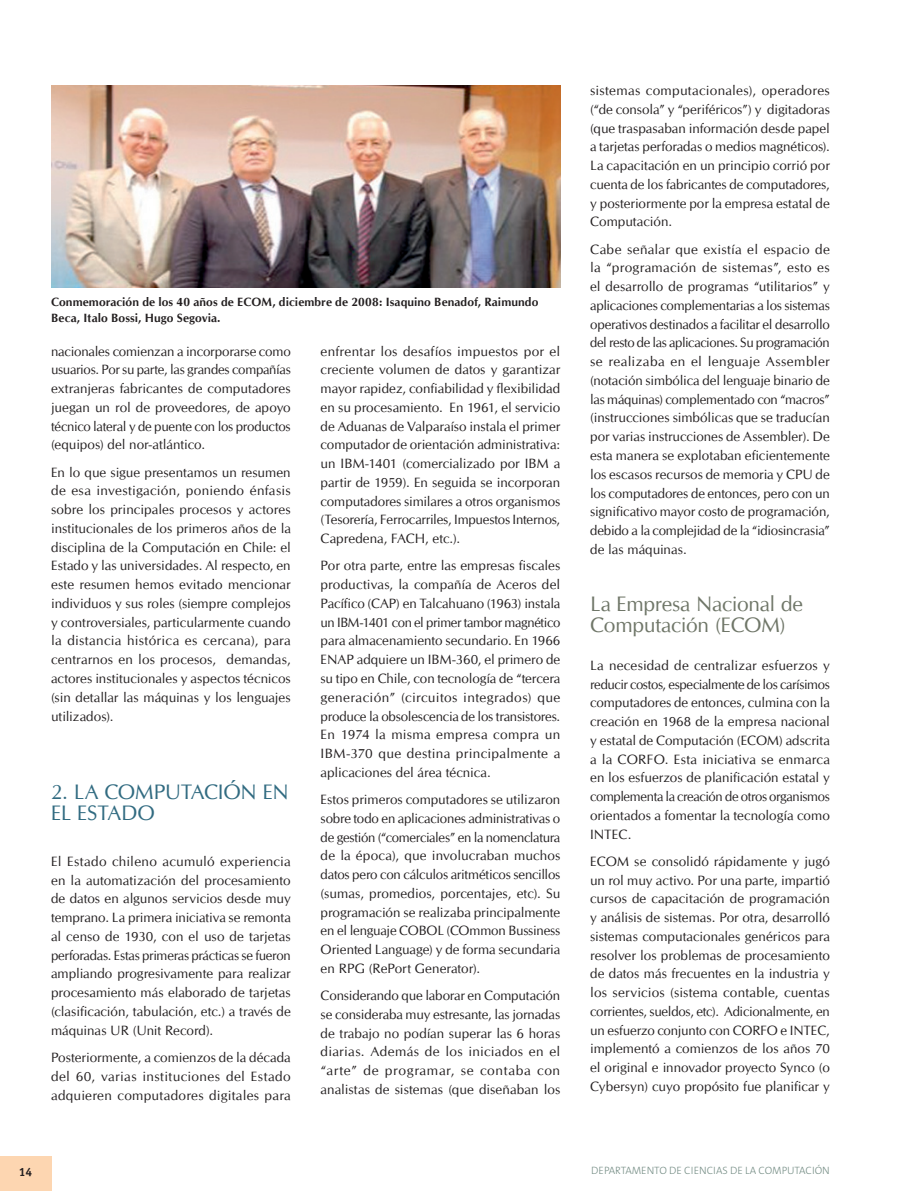
<style>
.page{position:relative;width:915px;height:1191px;background:#fff}
.page>*{position:absolute;margin:0;border:0;box-sizing:border-box;transform-origin:0 0}
.TIT_3_gris{font:21px/21px "CG Omega";letter-spacing:-.01em;color:#6f7668}
.TIT_3_gris_azul{font:21px "CG Omega";letter-spacing:-.015em;color:#316b81}
.txt_general{font:13.5px/18.8px "CG Omega";color:#231f20;text-align:justify}
.figura{font:700 12px/16.5px "CG Omega";letter-spacing:.01em;color:#231f20}
.t1{font:700 12px "Officina Sans";color:#231f20}
.t2{font:300 10.65px "The Sans";color:#768e86}
</style>
<div class="page">
<img style="left:51px;top:85px;width:509px;height:202px">
<div style="left:0;top:1157px;width:51px;height:34px;background:#fdd6b1"></div>
<p class="figura" style="left:51px;top:293px;width:488px">Conmemoración de los 40 años de ECOM, diciembre de 2008: Isaquino Benadof, Raimundo<br>Beca, Italo Bossi, Hugo Segovia.</p>
<p class="txt_general" style="left:51px;top:342px;width:241px">nacionales comienzan a incorporarse como usuarios. Por su parte, las grandes compañías extranjeras fabricantes de computadores juegan un rol de proveedores, de apoyo técnico lateral y de puente con los productos (equipos) del nor-atlántico.</p>
<p class="txt_general" style="left:51px;top:463px;width:241px">En lo que sigue presentamos un resumen de esa investigación, poniendo énfasis sobre los principales procesos y actores institucionales de los primeros años de la disciplina de la Computación en Chile: el Estado y las universidades. Al respecto, en este resumen hemos evitado mencionar individuos y sus roles (siempre complejos y controversiales, particularmente cuando la distancia histórica es cercana), para centrarnos en los procesos, demandas, actores institucionales y aspectos técnicos (sin detallar las máquinas y los lenguajes utilizados).</p>
<p class="TIT_3_gris_azul" style="left:51px;top:780px;width:81px">2. La Computaci</p>
<p class="TIT_3_gris_azul" style="left:223px;top:780px;width:52px">ón en</p>
<p class="TIT_3_gris_azul" style="left:51px;top:801px;width:51px">el Estado</p>
<p class="txt_general" style="left:51px;top:852px;width:241px">El Estado chileno acumuló experiencia en la automatización del procesamiento de datos en algunos servicios desde muy temprano. La primera iniciativa se remonta al censo de 1930, con el uso de tarjetas perforadas. Estas primeras prácticas se fueron ampliando progresivamente para realizar procesamiento más elaborado de tarjetas (clasificación, tabulación, etc.) a través de máquinas UR (Unit Record).</p>
<p class="txt_general" style="left:51px;top:1048px;width:241px">Posteriormente, a comienzos de la década del 60, varias instituciones del Estado adquieren computadores digitales para</p>
<p class="txt_general" style="left:320px;top:342px;width:241px">enfrentar los desafíos impuestos por el creciente volumen de datos y garantizar mayor rapidez, confiabilidad y flexibilidad en su procesamiento. En 1961, el servicio de Aduanas de Valparaíso instala el primer computador de orientación administrativa: un IBM-1401 (comercializado por IBM a partir de 1959). En seguida se incorporan computadores similares a otros organismos (Tesorería, Ferrocarriles, Impuestos Internos, Capredena, FACH, etc.).</p>
<p class="txt_general" style="left:320px;top:556px;width:241px">Por otra parte, entre las empresas fiscales productivas, la compañía de Aceros del Pacífico (CAP) en Talcahuano (1963) instala un IBM-1401 con el primer tambor magnético para almacenamiento secundario. En 1966<br>ENAP adquiere un IBM-360, el primero de su tipo en Chile, con tecnología de “tercera generación” (circuitos integrados) que produce la obsolescencia de los transistores.<br>En 1974 la misma empresa compra un IBM-370 que destina principalmente a aplicaciones del área técnica.</p>
<p class="txt_general" style="left:320px;top:790px;width:241px">Estos primeros computadores se utilizaron sobre todo en aplicaciones administrativas o de gestión (“comerciales” en la nomenclatura de la época), que involucraban muchos datos pero con cálculos aritméticos sencillos (sumas, promedios, porcentajes, etc). Su programación se realizaba principalmente en el lenguaje COBOL (COmmon Bussiness Oriented Language) y de forma secundaria en RPG (RePort Generator).</p>
<p class="txt_general" style="left:320px;top:986px;width:241px">Considerando que laborar en Computación se consideraba muy estresante, las jornadas de trabajo no podían superar las 6 horas diarias. Además de los iniciados en el “arte” de programar, se contaba con analistas de sistemas (que diseñaban los</p>
<p class="txt_general" style="left:590px;top:81px;width:241px">sistemas computacionales), operadores (“de consola” y “periféricos”) y digitadoras (que traspasaban información desde papel a tarjetas perforadas o medios magnéticos).<br>La capacitación en un principio corrió por cuenta de los fabricantes de computadores, y posteriormente por la empresa estatal de Computación.</p>
<p class="txt_general" style="left:590px;top:240px;width:241px">Cabe señalar que existía el espacio de la “programación de sistemas”, esto es el desarrollo de programas “utilitarios” y aplicaciones complementarias a los sistemas operativos destinados a facilitar el desarrollo del resto de las aplicaciones. Su programación se realizaba en el lenguaje Assembler (notación simbólica del lenguaje binario de las máquinas) complementado con “macros” (instrucciones simbólicas que se traducían por varias instrucciones de Assembler). De esta manera se explotaban eficientemente los escasos recursos de memoria y CPU de los computadores de entonces, pero con un significativo mayor costo de programación, debido a la complejidad de la “idiosincrasia” de las máquinas.</p>
<p class="TIT_3_gris" style="left:590px;top:593px;width:214px">La Empresa Nacional de<br>Computación (ECOM)</p>
<p class="txt_general" style="left:590px;top:656px;width:241px">La necesidad de centralizar esfuerzos y reducir costos, especialmente de los carísimos computadores de entonces, culmina con la creación en 1968 de la empresa nacional y estatal de Computación (ECOM) adscrita a la CORFO. Esta iniciativa se enmarca en los esfuerzos de planificación estatal y complementa la creación de otros organismos orientados a fomentar la tecnología como INTEC.</p>
<p class="txt_general" style="left:590px;top:852px;width:241px">ECOM se consolidó rápidamente y jugó un rol muy activo. Por una parte, impartió cursos de capacitación de programación y análisis de sistemas. Por otra, desarrolló sistemas computacionales genéricos para resolver los problemas de procesamiento de datos más frecuentes en la industria y los servicios (sistema contable, cuentas corrientes, sueldos, etc). Adicionalmente, en un esfuerzo conjunto con CORFO e INTEC, implementó a comienzos de los años 70 el original e innovador proyecto Synco (o Cybersyn) cuyo propósito fue planificar y</p>
<p class="t1" style="left:19px;top:1164px;width:15px">14</p>
<p class="t2" style="left:591px;top:1161px;width:240px">DEPARTAMENTO DE CIENCIAS DE LA COMPUTACIÓN</p>
</div>
